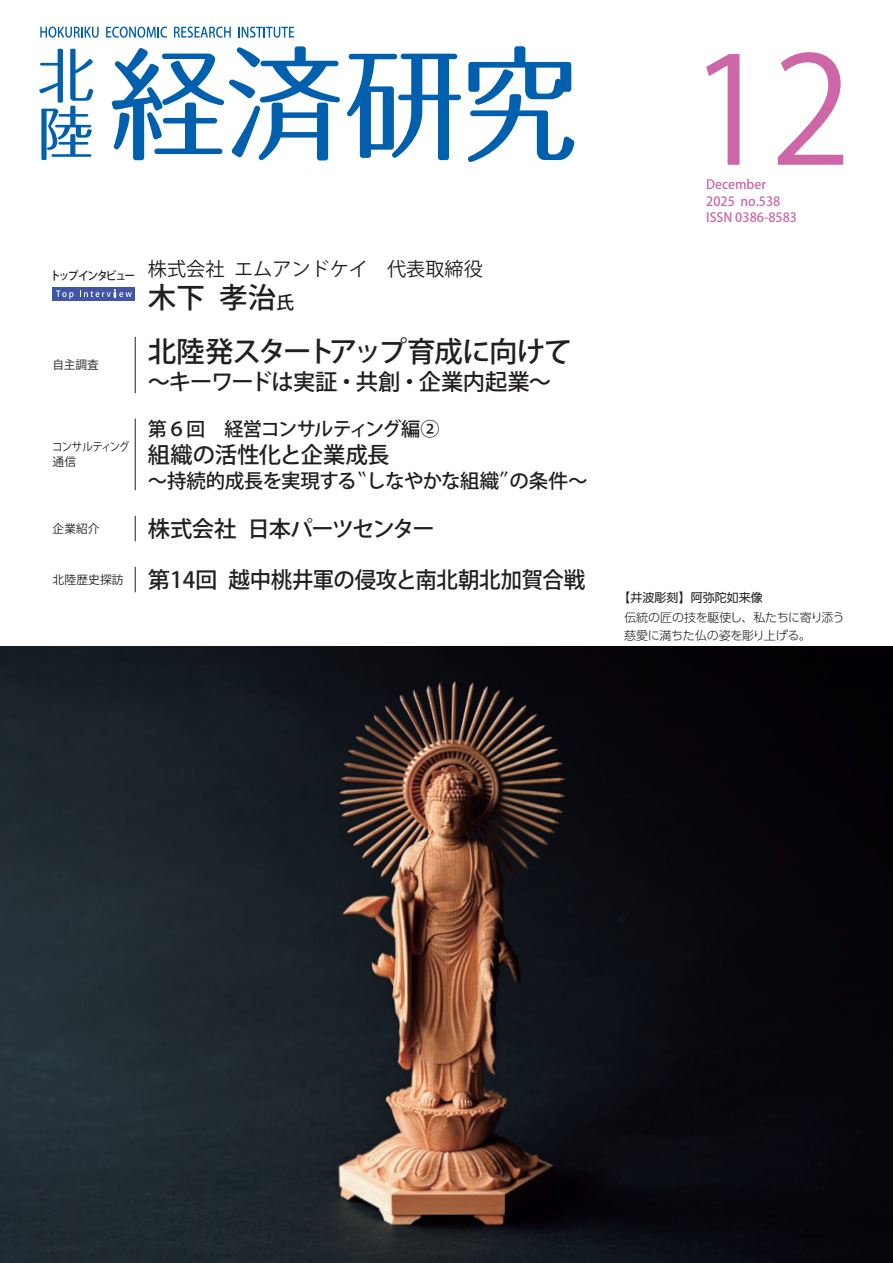
<style>
.page{position:relative;width:893px;height:1263px;background:#fff}
.page>*{position:absolute;margin:0;border:0;box-sizing:border-box;transform-origin:0 0}
.t1{font:147.75px "Koz Go Pr 6 N";color:#cd67a8}
.t2{font:500 28.5px "Koz Go Pro";letter-spacing:-.05em;color:#231f20}
.t3{font:500 28.5px "Koz Go Pr 6 N";color:#231f20}
.t4{font:500 22.35px "Koz Go Pro";letter-spacing:-.02em;color:#231f20}
.t5{font:500 22.35px "Koz Go Pro";letter-spacing:-.065em;color:#231f20}
.t6{font:500 19.5px "Koz Go Pro";letter-spacing:-.025em;color:#231f20}
.t7{font:19.2px "Koz Go Pr 6 N";color:#231f20}
.t8{font:500 19.2px "Koz Go Pro";letter-spacing:-.035em;color:#231f20}
.t9{font:500 12.75px/16.5px "Koz Go Pr 6 N";color:#cd67a8}
.t10{font:300 12px/18px "UD Shin Go Pr 6 N";letter-spacing:-.03em;color:#231f20}
.t11{font:12px "UD Shin Go Pr 6 N";color:#231f20}
.t12{font:11.7px/14.9px "Koz Go Pro";letter-spacing:-.045em;color:#231f20;scale:.89 1}
.t13{font:11.7px "Koz Go Pro";letter-spacing:-.01em;color:#231f20}
.s1{font-size:18px}
</style>
<div class="page">
<img style="left:0;top:646px;width:893px;height:617px">
<svg style="left:39px;top:49px;width:54px;height:111px"></svg>
<svg style="left:112px;top:46px;width:228px;height:114px"></svg>
<svg style="left:347px;top:54px;width:114px;height:106px"></svg>
<svg style="left:468px;top:46px;width:106px;height:116px"></svg>
<svg style="left:40px;top:27px;width:59px;height:11px"></svg>
<svg style="left:106px;top:27px;width:61px;height:11px"></svg>
<svg style="left:174px;top:27px;width:57px;height:11px"></svg>
<svg style="left:238px;top:27px;width:56px;height:11px"></svg>
<hr style="left:135px;top:419px;width:1px;height:71px;background:#231f20">
<svg style="left:135px;top:516px;width:1px;height:25px"></svg>
<svg style="left:135px;top:567px;width:1px;height:25px"></svg>
<hr style="left:135px;top:337px;width:1px;height:56px;background:#231f20">
<div style="left:53px;top:287px;width:82px;height:14px;background:#4157a6"></div>
<svg style="left:56px;top:290px;width:17px;height:9px"></svg>
<svg style="left:80px;top:289px;width:52px;height:8px"></svg>
<p class="t7" style="left:50px;top:258px;width:434px"><sub>トップインタビュー</sub> 株式会社 エムアンドケイ　代表取締役</p>
<p class="t3" style="left:148px;top:281px;width:148px">木下 孝治<span class="s1">氏</span></p>
<p class="t13" style="left:53px;top:358px;width:48px">自主調査</p>
<p class="t12" style="left:52px;top:440px;width:89px">コンサルティング通信</p>
<p class="t2" style="left:148px;top:333px;width:426px">北陸発スタートアップ育成に向けて</p>
<p class="t4" style="left:148px;top:368px;width:405px">～キーワードは実証・共創・企業内起業～</p>
<p class="t8" style="left:148px;top:416px;width:293px">第６回　経営コンサルティング編②</p>
<p class="t4" style="left:148px;top:440px;width:243px">組織の活性化と企業成長</p>
<p class="t6" style="left:148px;top:468px;width:441px">～持続的成長を実現する＂しなやかな組織＂の条件～</p>
<p class="t13" style="left:53px;top:521px;width:49px">企業紹介</p>
<p class="t5" style="left:148px;top:514px;width:288px">株式会社 日本パーツセンター</p>
<p class="t4" style="left:53px;top:565px;width:534px"><sup>北陸歴史探訪</sup> 第14回 越中桃井軍の侵攻と南北朝北加賀合戦</p>
<h1 class="t1" style="left:689px;top:27px;width:164px">12</h1>
<p class="t9" style="left:706px;top:177px;width:92px">December<br>2025 no.538<br>ISSN 0386-8583</p>
<p class="t11" style="left:618px;top:588px;width:146px">【井波彫刻】阿弥陀如来像</p>
<p class="t10" style="left:624px;top:608px;width:222px">伝統の匠の技を駆使し、私たちに寄り添う慈愛に満ちた仏の姿を彫り上げる。</p>
</div>
